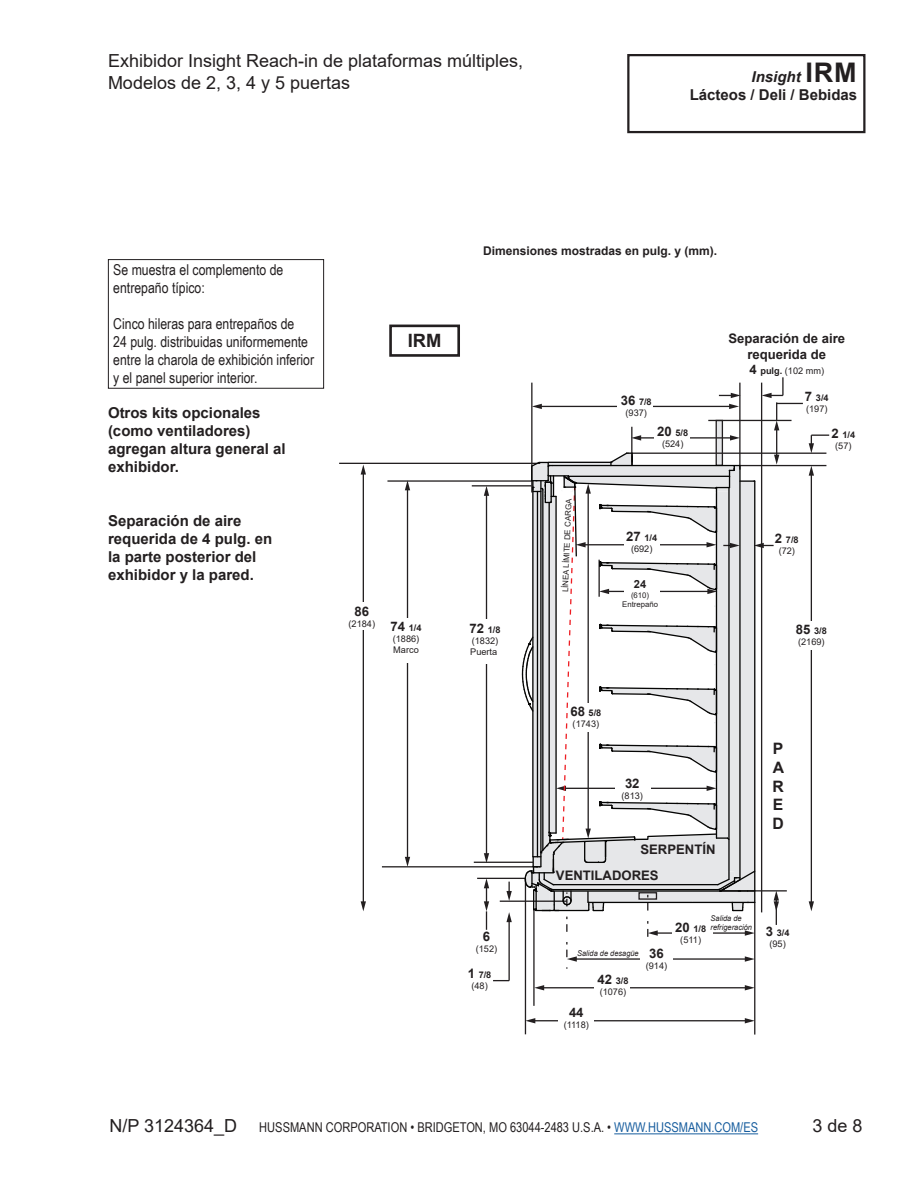
<style>
.page{position:relative;width:918px;height:1188px;background:#fff}
.page>*{position:absolute;margin:0;border:0;box-sizing:border-box;transform-origin:0 0}
.t1{font:700 18.3px "Arial";color:#231f20}
.t2{font:18px/21.6px "Arial";color:#231f20}
.t3{font:700 15.75px/18.9px "Arial";color:#231f20;text-align:justify}
.t4{font:700 15px/18px "Arial";color:#231f20}
.t5{font:15px/18px "Arial Narrow";color:#231f20}
.t6{font:13.5px "Arial Narrow";color:#231f20}
.t7{font:700 13.05px/15.8px "Arial";color:#231f20;text-align:center}
.t8{font:700 12px "Arial";color:#231f20}
.t9{font:700 11.25px "Arial";color:#231f20}
.t10{font:9.15px/10.9px "Arial";color:#231f20;text-align:center}
.t11{font:7.8px/9.4px "Arial";color:#231f20;text-align:center}
.t12{font:italic 7.8px/9.4px "Arial";color:#231f20;scale:.95 1}
.t13{font:italic 7.8px "Arial";color:#231f20;scale:.94 1}
.s1{font-style:italic}
.s2{font-size:27px}
.s3{font-weight:700;font-size:13.05px}
.s4{font-weight:700}
.s5{font-weight:700;font-style:normal;font-size:13.05px}
.s6{font-family:"Arial";font-size:18px}
.s7{color:#175d9e}
</style>
<div class="page">
<hr style="left:614px;top:1133px;width:144px;height:1px;background:#175d9e">
<div style="left:627px;top:54px;width:239px;height:79px;border:2px solid #231f20"></div>
<hr style="left:740px;top:465px;width:86px;height:1px;background:#231f20">
<hr style="left:339px;top:463px;width:201px;height:1px;background:#231f20">
<hr style="left:754px;top:902px;width:1px;height:133px;background:#231f20">
<hr style="left:542px;top:987px;width:205px;height:1px;background:#231f20">
<svg style="left:745px;top:985px;width:10px;height:5px"></svg>
<svg style="left:535px;top:985px;width:9px;height:5px"></svg>
<div style="left:594px;top:971px;width:36px;height:28px;background:#fff"></div>
<svg style="left:484px;top:879px;width:5px;height:51px"></svg>
<hr style="left:477px;top:878px;width:48px;height:1px;background:#231f20">
<hr style="left:811px;top:474px;width:1px;height:429px;background:#231f20">
<svg style="left:809px;top:466px;width:5px;height:10px"></svg>
<svg style="left:809px;top:901px;width:5px;height:10px"></svg>
<div style="left:793px;top:621px;width:36px;height:29px;background:#fff"></div>
<hr style="left:387px;top:480px;width:145px;height:2px;background:#231f20">
<hr style="left:382px;top:866px;width:151px;height:1px;background:#231f20">
<hr style="left:486px;top:494px;width:1px;height:361px;background:#231f20">
<svg style="left:484px;top:486px;width:5px;height:10px"></svg>
<svg style="left:484px;top:853px;width:5px;height:9px"></svg>
<div style="left:467px;top:620px;width:36px;height:44px;background:#fff"></div>
<hr style="left:508px;top:920px;width:2px;height:61px;background:#231f20">
<svg style="left:506px;top:912px;width:6px;height:10px"></svg>
<hr style="left:533px;top:910px;width:2px;height:96px;background:#231f20">
<hr style="left:525px;top:879px;width:1px;height:155px;background:#231f20">
<hr style="left:534px;top:1020px;width:213px;height:1px;background:#231f20">
<svg style="left:745px;top:1018px;width:10px;height:5px"></svg>
<svg style="left:526px;top:1018px;width:9px;height:5px"></svg>
<div style="left:558px;top:1004px;width:35px;height:28px;background:#fff"></div>
<hr style="left:632px;top:453px;width:194px;height:1px;background:#231f20">
<hr style="left:363px;top:473px;width:1px;height:430px;background:#231f20">
<svg style="left:361px;top:465px;width:5px;height:10px"></svg>
<svg style="left:361px;top:901px;width:5px;height:10px"></svg>
<div style="left:344px;top:603px;width:36px;height:27px;background:#fff"></div>
<hr style="left:407px;top:489px;width:1px;height:370px;background:#231f20">
<svg style="left:405px;top:480px;width:5px;height:10px"></svg>
<svg style="left:405px;top:857px;width:5px;height:10px"></svg>
<div style="left:388px;top:618px;width:36px;height:44px;background:#fff"></div>
<hr style="left:472px;top:485px;width:60px;height:1px;background:#231f20">
<hr style="left:474px;top:862px;width:59px;height:1px;background:#231f20">
<hr style="left:500px;top:901px;width:67px;height:1px;background:#231f20">
<svg style="left:506px;top:882px;width:6px;height:19px"></svg>
<svg style="left:493px;top:980px;width:15px;height:1px"></svg>
<svg style="left:809px;top:435px;width:20px;height:18px"></svg>
<div style="left:389px;top:325px;width:71px;height:32px;border:3px solid #231f20"></div>
<svg style="left:521px;top:377px;width:282px;height:592px"></svg>
<hr style="left:716px;top:488px;width:1px;height:350px;background:#050504">
<div style="left:108px;top:259px;width:216px;height:130px;border:1px solid #231f20"></div>
<h2 class="t2" style="left:108px;top:50px;width:417px">Exhibidor Insight Reach-in de plataformas múltiples,<br>Modelos de 2, 3, 4 y 5 puertas</h2>
<h3 class="t4" style="left:690px;top:68px;width:169px;text-align:right"><span class="s1">Insight</span> <span class="s2">IRM<br></span>Lácteos / Deli / Bebidas</h3>
<h3 class="t5" style="left:113px;top:261px;width:172px">Se muestra el complemento de entrepaño típico:</h3>
<h3 class="t5" style="left:113px;top:315px;width:203px">Cinco hileras para entrepaños de<br>24 pulg. distribuidas uniformemente entre la charola de exhibición inferior y el panel superior interior.</h3>
<h3 class="t4" style="left:108px;top:404px;width:179px">Otros kits opcionales (como ventiladores) agregan altura general al exhibidor.</h3>
<h3 class="t4" style="left:108px;top:512px;width:166px">Separación de aire requerida de 4 pulg. en la parte posterior del exhibidor y la pared.</h3>
<h3 class="t8" style="left:483px;top:243px;width:236px">Dimensiones mostradas en pulg. y (mm).</h3>
<h1 class="t1" style="left:408px;top:328px;width:35px">IRM</h1>
<h3 class="t7" style="left:355px;top:603px;width:16px">86</h3>
<p class="t10" style="left:349px;top:615px;width:74px;line-height:15.8px;text-align:right">(2184) <span class="s3">74</span> <span class="s4">1/4 </span>(1886)</p>
<p class="t10" style="left:393px;top:645px;width:27px">Marco</p>
<p class="t10" style="left:470px;top:624px;width:33px;text-align:left"><span class="s3">72</span> <span class="s4">1/8 </span>(1832)<br>Puerta</p>
<h3 class="t7" style="left:483px;top:929px;width:9px">6</h3>
<p class="t10" style="left:476px;top:944px;width:23px">(152)</p>
<p class="t10" style="left:468px;top:969px;width:25px"><span class="s3">1</span> <span class="s4">7/8 </span>(48)</p>
<p class="t11" style="left:561px;top:592px;width:95px;rotate:-88deg">LÍNEA LÍMITE DE CARGA</p>
<h3 class="t7" style="left:729px;top:331px;width:118px">Separación de aire requerida de</h3>
<p class="t10" style="left:749px;top:366px;width:76px"><span class="s3">4</span> <span class="s4">pulg.</span> (102 mm)</p>
<p class="t10" style="left:621px;top:396px;width:33px"><span class="s3">36</span> <span class="s4">7/8 </span>(937)</p>
<p class="t10" style="left:805px;top:392px;width:25px;text-align:left"><span class="s3">7</span> <span class="s4">3/4 </span>(197)</p>
<p class="t10" style="left:657px;top:427px;width:33px"><span class="s3">20</span> <span class="s4">5/8 </span>(524)</p>
<p class="t10" style="left:832px;top:429px;width:25px"><span class="s3">2</span> <span class="s4">1/4 </span>(57)</p>
<p class="t10" style="left:626px;top:532px;width:33px"><span class="s3">27</span> <span class="s4">1/4 </span>(692)</p>
<p class="t10" style="left:775px;top:535px;width:25px"><span class="s3">2</span> <span class="s4">7/8 </span>(72)</p>
<p class="t9" style="left:634px;top:577px;width:14px">24</p>
<p class="t11" style="left:622px;top:590px;width:37px">(610)<br>Entrepaño</p>
<p class="t10" style="left:796px;top:625px;width:33px;text-align:left"><span class="s3">85</span> <span class="s4">3/8 </span>(2169)</p>
<p class="t10" style="left:570px;top:707px;width:33px;text-align:left"><span class="s3">68</span> <span class="s4">5/8 </span>(1743)</p>
<h3 class="t7" style="left:625px;top:776px;width:16px">32</h3>
<p class="t10" style="left:622px;top:790px;width:23px">(813)</p>
<h3 class="t7" style="left:640px;top:842px;width:77px">SERPENTÍN</h3>
<h3 class="t7" style="left:556px;top:868px;width:104px">VENTILADORES</h3>
<h3 class="t3" style="left:772px;top:739px;width:13px">P A R E D</h3>
<p class="t13" style="left:577px;top:949px;width:94px">Salida de desagüe <span class="s5">36</span></p>
<p class="t10" style="left:646px;top:960px;width:23px">(914)</p>
<h3 class="t7" style="left:569px;top:1004px;width:16px">44</h3>
<p class="t10" style="left:564px;top:1019px;width:27px">(1118)</p>
<p class="t10" style="left:597px;top:975px;width:33px;text-align:left"><span class="s3">42</span> <span class="s4">3/8 </span>(1076)</p>
<p class="t12" style="left:711px;top:914px;width:45px">Salida de refrigeración</p>
<p class="t10" style="left:675px;top:923px;width:33px"><span class="s3">20</span> <span class="s4">1/8 </span>(511)</p>
<p class="t10" style="left:766px;top:928px;width:25px"><span class="s3">3</span> <span class="s4">3/4 </span>(95)</p>
<h3 class="t6" style="left:110px;top:1118px;width:650px"><span class="s6">N/P 3124364_D</span> HUSSMANN CORPORATION • BRIDGETON, MO 63044-2483 U.S.A. • <span class="s7">WWW.HUSSMANN.COM/ES</span></h3>
<h2 class="t2" style="left:812px;top:1115px;width:52px">3 de 8</h2>
</div>
